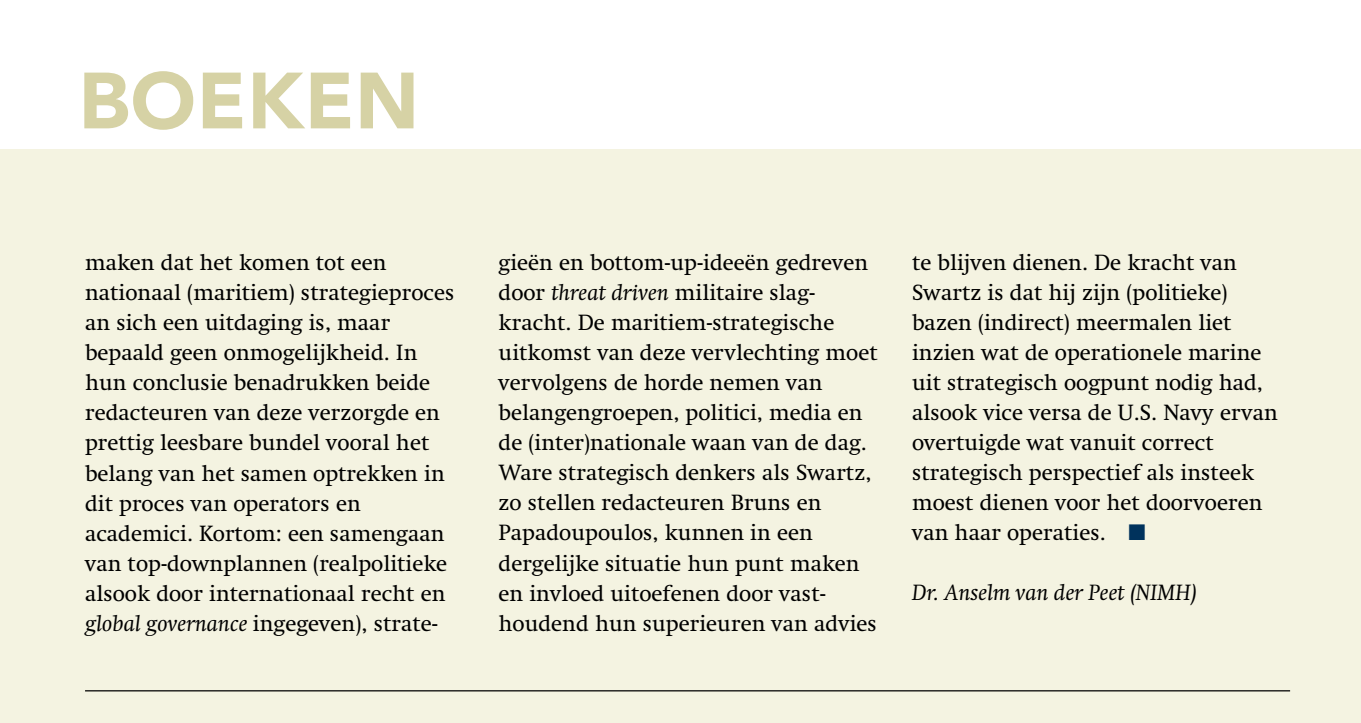
<style>
.page{position:relative;width:1361px;height:723px;background:#fff}
.page>*{position:absolute;margin:0;border:0;box-sizing:border-box;transform-origin:0 0}
.t1{font:900 78.75px "Avenir LT Std";letter-spacing:.01em;color:#d6d2a5}
.t2{font:22.5px/30px "Swift LT Std";color:#000}
.t3{font:italic 22.5px "Swift LT Std";color:#000}
.s1{font-style:italic}
.s2{color:#00325c}
</style>
<div class="page">
<div style="left:0;top:149px;width:1361px;height:573px;background:#f4f3e1"></div>
<hr style="left:85px;top:689px;width:1205px;height:2px;background:#000">
<h1 class="t1" style="left:79px;top:53px;width:342px">BOEKEN</h1>
<p class="t2" style="left:85px;top:248px;width:371px">maken dat het komen tot een nationaal (maritiem) strategieproces an sich een uitdaging is, maar bepaald geen onmogelijkheid. In hun conclusie benadrukken beide redacteuren van deze verzorgde en prettig leesbare bundel vooral het belang van het samen optrekken in dit proces van operators en academici. Kortom: een samengaan van top-downplannen (realpolitieke alsook door internationaal recht en <span class="s1">global governance</span> ingegeven), strate-</p>
<p class="t2" style="left:498px;top:248px;width:381px">gieën en bottom-up-ideeën gedreven door <span class="s1">threat driven</span> militaire slag&shy;kracht. De maritiem-strategische uitkomst van deze vervlechting moet vervolgens de horde nemen van belangengroepen, politici, media en de (inter)nationale waan van de dag.<br>Ware strategisch denkers als Swartz, zo stellen redacteuren Bruns en Papadoupoulos, kunnen in een dergelijke situatie hun punt maken en invloed uitoefenen door vast&shy;houdend hun superieuren van advies</p>
<p class="t2" style="left:912px;top:248px;width:367px">te blijven dienen. De kracht van<br>Swartz is dat hij zijn (politieke) bazen (indirect) meermalen liet inzien wat de operationele marine uit strategisch oogpunt nodig had, alsook vice versa de U.S. Navy ervan overtuigde wat vanuit correct strategisch perspectief als insteek moest dienen voor het doorvoeren van haar operaties. <span class="s2">■</span></p>
<p class="t3" style="left:912px;top:580px;width:286px">Dr. Anselm van der Peet (NIMH)</p>
</div>
